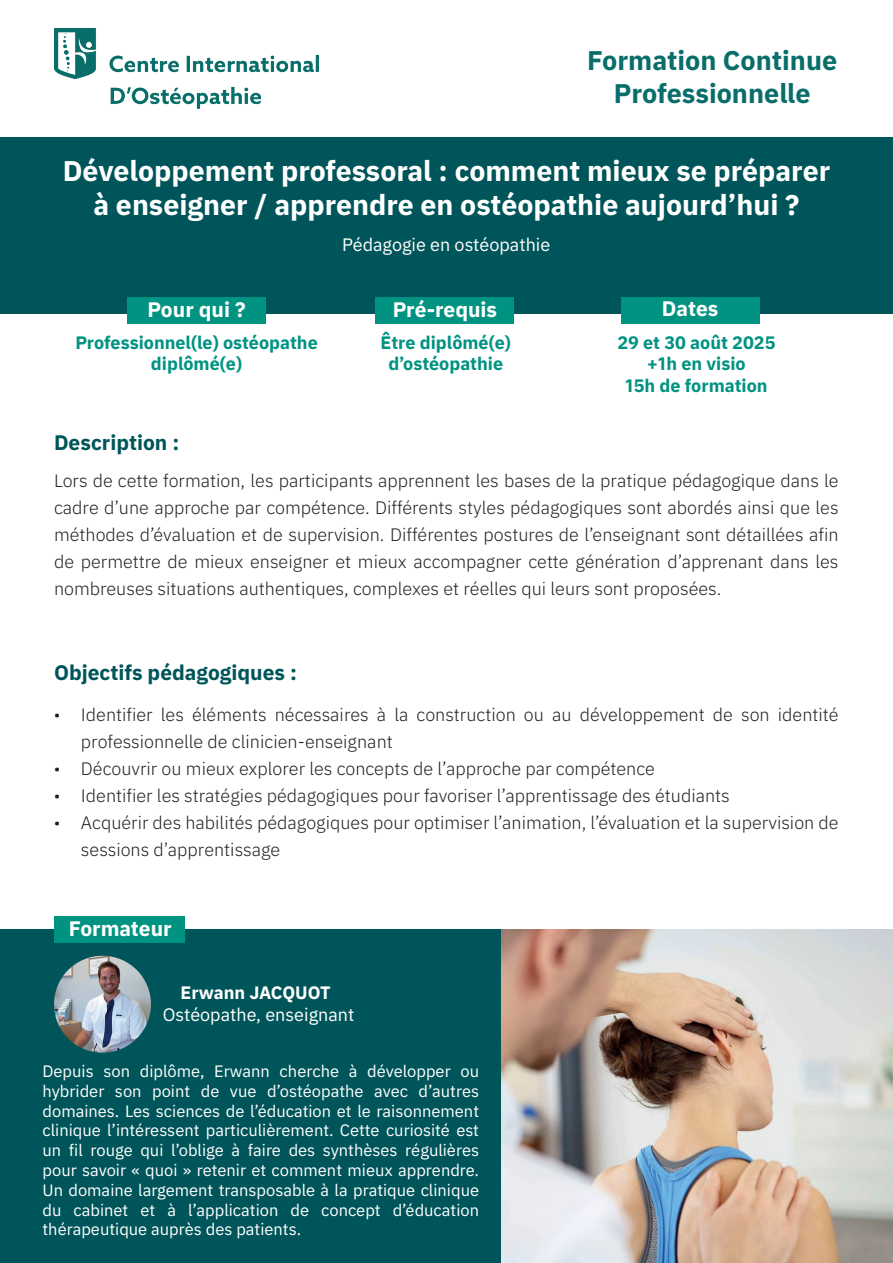
<style>
.page{position:relative;width:893px;height:1263px;background:#fff}
.page>*{position:absolute;margin:0;border:0;box-sizing:border-box;transform-origin:0 0}
.t1{font:700 28.5px/34.2px "Plexus Sans";color:#fff;text-align:center}
.t2{font:700 27px/32.4px "Plexus Sans";color:#096e6a;text-align:center}
.t3{font:700 21px "Plexus Sans";color:#00555a}
.t4{font:700 21px "Plexus Sans";color:#fff}
.t5{font:300 18px/27px "Plexus Sans";color:#231f20}
.t6{font:700 18px/21.6px "Plexus Sans";color:#009382;text-align:center}
.t7{font:18px "Plexus Sans";color:#fff}
.t8{font:700 18px "Plexus Sans";color:#fff}
.t9{font:16.5px/19.8px "Plexus Sans";color:#fff;text-align:justify}
</style>
<div class="page">
<div style="left:0;top:137px;width:893px;height:177px;background:#00555a"></div>
<div style="left:0;top:929px;width:502px;height:334px;background:#00555a"></div>
<img style="left:502px;top:929px;width:391px;height:334px">
<div style="left:54px;top:916px;width:130px;height:26px;background:#009382"></div>
<div style="left:376px;top:297px;width:138px;height:26px;background:#009382"></div>
<div style="left:621px;top:297px;width:139px;height:26px;background:#009382"></div>
<div style="left:127px;top:297px;width:139px;height:26px;background:#009382"></div>
<img style="left:54px;top:29px;width:265px;height:50px">
<img style="left:54px;top:956px;width:97px;height:97px;border-radius:48px">
<img style="left:109px;top:61px;width:152px;height:48px">
<h2 class="t2" style="left:587px;top:42px;width:252px">Formation Continue<br>Professionnelle</h2>
<h1 class="t1" style="left:63px;top:151px;width:769px">Développement professoral : comment mieux se préparer à enseigner / apprendre en ostéopathie aujourd’hui ?</h1>
<p class="t4" style="left:148px;top:293px;width:99px">Pour qui ?</p>
<p class="t6" style="left:75px;top:330px;width:244px">Professionnel(le) ostéopathe diplômé(e)</p>
<p class="t7" style="left:342px;top:231px;width:210px">Pédagogie en ostéopathie</p>
<p class="t4" style="left:393px;top:293px;width:106px">Pré-requis</p>
<p class="t6" style="left:380px;top:330px;width:132px">Être diplômé(e) d’ostéopathie</p>
<p class="t6" style="left:617px;top:330px;width:160px">29 et 30 août 2025 +1h en visio<br>15h de formation</p>
<p class="t4" style="left:662px;top:292px;width:58px">Dates</p>
<p class="t3" style="left:54px;top:425px;width:127px">Description :</p>
<p class="t5" style="left:54px;top:465px;width:786px;text-align:justify">Lors de cette formation, les participants apprennent les bases de la pratique pédagogique dans le cadre d’une approche par compétence. Différents styles pédagogiques sont abordés ainsi que les méthodes d’évaluation et de supervision. Différentes postures de l’enseignant sont détaillées afin de permettre de mieux enseigner et mieux accompagner cette génération d’apprenant dans les nombreuses situations authentiques, complexes et réelles qui leurs sont proposées.</p>
<p class="t3" style="left:54px;top:656px;width:245px">Objectifs pédagogiques :</p>
<p class="t5" style="left:81px;top:699px;width:759px;text-indent:-27px">• Identifier les éléments nécessaires à la construction ou au développement de son identité professionnelle de clinicien-enseignant</p>
<p class="t5" style="left:54px;top:753px;width:602px">• Découvrir ou mieux explorer les concepts de l’approche par compétence</p>
<p class="t5" style="left:54px;top:780px;width:677px">• Identifier les stratégies pédagogiques pour favoriser l’apprentissage des étudiants</p>
<p class="t5" style="left:81px;top:807px;width:759px;text-indent:-27px">• Acquérir des habilités pédagogiques pour optimiser l’animation, l’évaluation et la supervision de sessions d’apprentissage</p>
<p class="t4" style="left:69px;top:912px;width:104px">Formateur</p>
<p class="t8" style="left:181px;top:979px;width:152px">Erwann JACQUOT</p>
<p class="t7" style="left:163px;top:1000px;width:193px">Ostéopathe, enseignant</p>
<p class="t9" style="left:43px;top:1060px;width:438px">Depuis son diplôme, Erwann cherche à développer ou hybrider son point de vue d’ostéopathe avec d’autres domaines. Les sciences de l’éducation et le raisonnement clinique l’intéressent particulièrement. Cette curiosité est un fil rouge qui l’oblige à faire des synthèses régulières pour savoir « quoi » retenir et comment mieux apprendre.<br>Un domaine largement transposable à la pratique clinique du cabinet et à l’application de concept d’éducation thérapeutique auprès des patients.</p>
</div>
